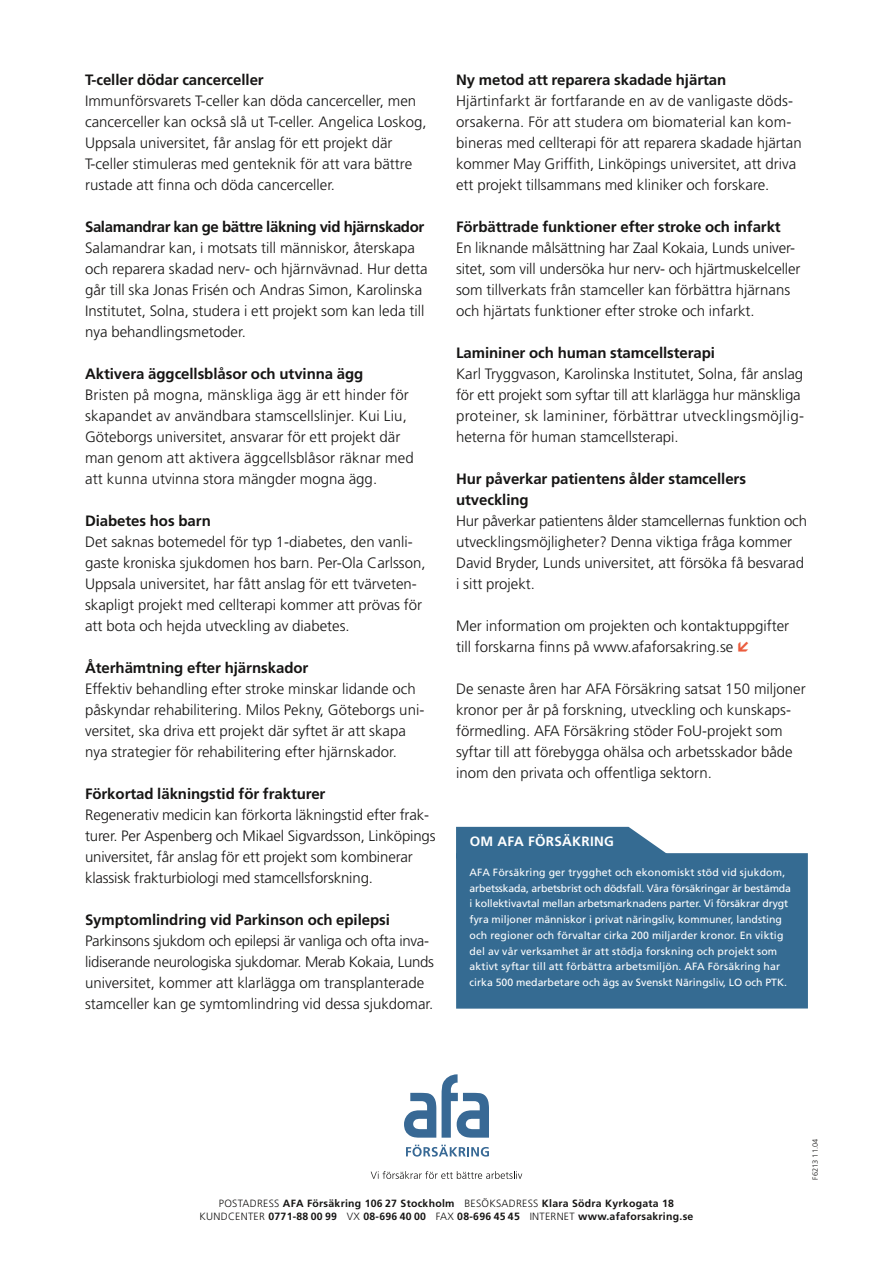
<style>
.page{position:relative;width:893px;height:1263px;background:#fff}
.page>*{position:absolute;margin:0;border:0;box-sizing:border-box;transform-origin:0 0}
.t1{font:300 15px/21px "Frutiger LT Std";color:#161514}
.t2{font:700 15px/21px "Frutiger LT Std";letter-spacing:-.005em;color:#161514}
.t3{font:300 15px/21px "Frutiger LT Std";letter-spacing:-.02em;color:#161514}
.t4{font:700 15px "Frutiger LT Std";letter-spacing:-.025em;color:#161514}
.t5{font:700 13.5px "Frutiger LT Std";letter-spacing:.02em;color:#fff}
.t6{font:10.5px/15.8px "Frutiger LT Std";color:#fff}
.t7{font:700 10.5px/13.5px "Frutiger LT Std";letter-spacing:.025em;color:#161514;text-align:center}
.t8{font:300 7.5px "Frutiger LT Std";color:#161514}
.s1{font-weight:300}
</style>
<div class="page">
<svg style="left:406px;top:1145px;width:83px;height:11px"></svg>
<svg style="left:404px;top:1093px;width:32px;height:45px"></svg>
<svg style="left:442px;top:1074px;width:47px;height:64px"></svg>
<svg style="left:371px;top:1171px;width:151px;height:8px"></svg>
<svg style="left:456px;top:827px;width:210px;height:26px;background:#47789b"></svg>
<div style="left:456px;top:853px;width:352px;height:156px;background:#356b92"></div>
<p class="t2" style="left:85px;top:69px;width:180px">T-celler dödar cancerceller</p>
<p class="t1" style="left:85px;top:90px;width:343px">Immunförsvarets T-celler kan döda cancerceller, men cancerceller kan också slå ut T-celler. Angelica Loskog, Uppsala universitet, får anslag för ett projekt där T-celler stimuleras med genteknik för att vara bättre rustade att finna och döda cancerceller.</p>
<p class="t4" style="left:85px;top:217px;width:341px">Salamandrar kan ge bättre läkning vid hjärnskador</p>
<p class="t1" style="left:85px;top:237px;width:344px">Salamandrar kan, i motsats till människor, återskapa och reparera skadad nerv- och hjärnvävnad. Hur detta går till ska Jonas Frisén och Andras Simon, Karolinska Institutet, Solna, studera i ett projekt som kan leda till nya behandlingsmetoder.</p>
<p class="t2" style="left:85px;top:363px;width:280px">Aktivera äggcellsblåsor och utvinna ägg</p>
<p class="t1" style="left:85px;top:384px;width:330px">Bristen på mogna, mänskliga ägg är ett hinder för skapandet av användbara stamscellslinjer. Kui Liu, Göteborgs universitet, ansvarar för ett projekt där man genom att aktivera äggcellsblåsor räknar med att kunna utvinna stora mängder mogna ägg.</p>
<p class="t2" style="left:85px;top:510px;width:127px">Diabetes hos barn</p>
<p class="t1" style="left:85px;top:531px;width:342px">Det saknas botemedel för typ 1-diabetes, den vanli&shy;gaste kroniska sjukdomen hos barn. Per-Ola Carlsson, Uppsala universitet, har fått anslag för ett tvärveten&shy;skapligt projekt med cellterapi kommer att prövas för att bota och hejda utveckling av diabetes.</p>
<p class="t2" style="left:85px;top:657px;width:225px">Återhämtning efter hjärnskador</p>
<p class="t1" style="left:85px;top:678px;width:341px">Effektiv behandling efter stroke minskar lidande och påskyndar rehabilitering. Milos Pekny, Göteborgs uni&shy;versitet, ska driva ett projekt där syftet är att skapa nya strategier för rehabilitering efter hjärnskador.</p>
<p class="t2" style="left:85px;top:783px;width:242px">Förkortad läkningstid för frakturer</p>
<p class="t1" style="left:85px;top:804px;width:352px">Regenerativ medicin kan förkorta läkningstid efter frak&shy;turer. Per Aspenberg och Mikael Sigvardsson, Linköpings universitet, får anslag för ett projekt som kombinerar klassisk frakturbiologi med stamcellsforskning.</p>
<p class="t2" style="left:85px;top:909px;width:306px">Symptomlindring vid Parkinson och epilepsi</p>
<p class="t3" style="left:85px;top:930px;width:350px">Parkinsons sjukdom och epilepsi är vanliga och ofta inva&shy;lidiserande neurologiska sjukdomar. Merab Kokaia, Lunds universitet, kommer att klarlägga om transplanterade stamceller kan ge symtomlindring vid dessa sjukdomar.</p>
<p class="t2" style="left:456px;top:69px;width:272px">Ny metod att reparera skadade hjärtan</p>
<p class="t1" style="left:456px;top:90px;width:347px">Hjärtinfarkt är fortfarande en av de vanligaste döds&shy;orsakerna. För att studera om biomaterial kan kom&shy;bineras med cellterapi för att reparera skadade hjärtan kommer May Griffith, Linköpings universitet, att driva ett projekt tillsammans med kliniker och forskare.</p>
<p class="t2" style="left:456px;top:216px;width:326px">Förbättrade funktioner efter stroke och infarkt</p>
<p class="t1" style="left:456px;top:237px;width:346px">En liknande målsättning har Zaal Kokaia, Lunds univer&shy;sitet, som vill undersöka hur nerv- och hjärtmuskelceller som tillverkats från stamceller kan förbättra hjärnans och hjärtats funktioner efter stroke och infarkt.</p>
<p class="t2" style="left:456px;top:342px;width:261px">Lamininer och human stamcellsterapi</p>
<p class="t1" style="left:456px;top:363px;width:349px">Karl Tryggvason, Karolinska Institutet, Solna, får anslag för ett projekt som syftar till att klarlägga hur mänskliga proteiner, sk lamininer, förbättrar utvecklingsmöjlig&shy;heterna för human stamcellsterapi.</p>
<p class="t2" style="left:456px;top:468px;width:291px">Hur påverkar patientens ålder stamcellers utveckling</p>
<p class="t1" style="left:456px;top:510px;width:352px">Hur påverkar patientens ålder stamcellernas funktion och utvecklingsmöjligheter? Denna viktiga fråga kommer David Bryder, Lunds universitet, att försöka få besvarad i sitt projekt.</p>
<p class="t1" style="left:456px;top:615px;width:335px">Mer information om projekten och kontaktuppgifter till forskarna finns på www.afaforsakring.se</p>
<p class="t1" style="left:456px;top:678px;width:351px">De senaste åren har AFA Försäkring satsat 150 miljoner kronor per år på forskning, utveckling och kunskaps&shy;förmedling. AFA Försäkring stöder FoU-projekt som syftar till att förebygga ohälsa och arbetsskador både inom den privata och offentliga sektorn.</p>
<p class="t5" style="left:470px;top:834px;width:146px">OM AFA FÖRSÄKRING</p>
<p class="t6" style="left:470px;top:864px;width:323px">AFA Försäkring ger trygghet och ekonomiskt stöd vid sjukdom, arbetsskada, arbetsbrist och dödsfall. Våra försäkringar är bestämda i kollektivavtal mellan arbetsmarknadens parter. Vi försäkrar drygt fyra miljoner människor i privat näringsliv, kommuner, landsting och regioner och förvaltar cirka 200 miljarder kronor. En viktig del av vår verksamhet är att stödja forskning och projekt som aktivt syftar till att förbättra arbetsmiljön. AFA Försäkring har cirka 500 medarbetare och ägs av Svenskt Näringsliv, LO och PTK.</p>
<p class="t8" style="left:811px;top:1179px;width:42px;rotate:-90deg">F6213 11.04</p>
<p class="t7" style="left:200px;top:1196px;width:495px"><span class="s1">POSTADRESS</span> AFA Försäkring 106 27 Stockholm <span class="s1">BESÖKSADRESS</span> Klara Södra Kyrkogata 18<br><span class="s1">KUNDCENTER</span> 0771-88 00 99 <span class="s1">VX</span> 08-696 40 00 <span class="s1">FAX</span> 08-696 45 45 <span class="s1">INTERNET</span> www.afaforsakring.se</p>
</div>
